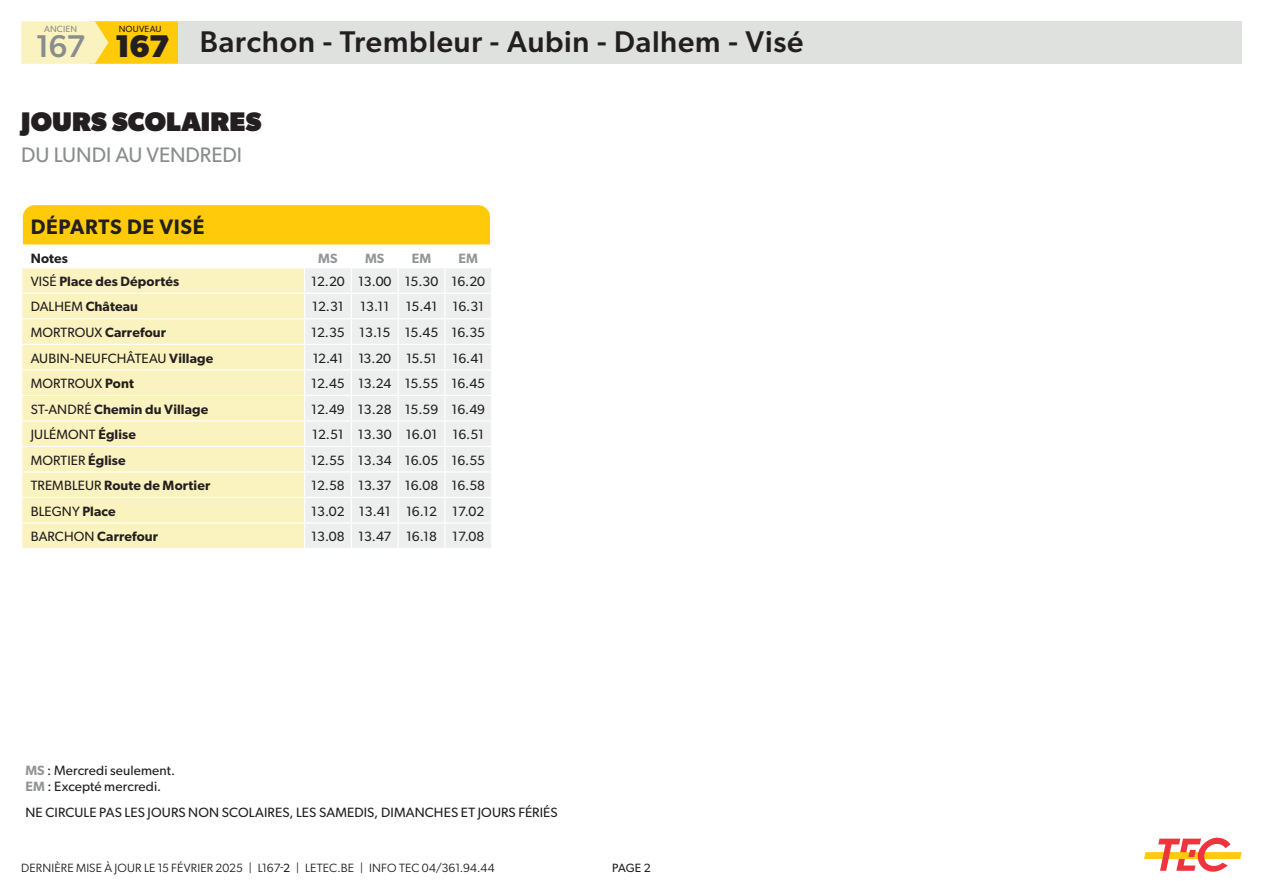
<style>
.page{position:relative;width:1263px;height:893px;background:#fff}
.page>*{position:absolute;margin:0;border:0;box-sizing:border-box;transform-origin:0 0}
.t1{font:500 31.5px "Gibson";color:#8a8d8e}
.t2{font:500 30px "Gibson";letter-spacing:.025em;color:#231f20}
.t3{font:800 27px "Gibson";letter-spacing:.005em;color:#231f20}
.t4{font:21px "Gibson";color:#8a8d8e}
.t5{font:600 21px "Gibson";letter-spacing:.03em;color:#231f20}
.t6{font:13.5px "Gibson";letter-spacing:.005em;color:#231f20}
.t7{font:600 13.5px "Gibson";letter-spacing:.01em;color:#231f20}
.t8{font:600 13.5px "Gibson";letter-spacing:.005em;color:#939598}
.t9{font:12px "Gibson";letter-spacing:.01em;color:#231f20}
.t10{font:12px "Gibson";color:#231f20}
.t11{font:9px "Gibson";letter-spacing:.025em;color:#231f20}
.t12{font:9px "Gibson";letter-spacing:.025em;color:#8a8d8e}
.s1{font-weight:700;font-size:31.5px}
.s2{font-weight:400}
.s3{font-weight:600}
.s4{font-weight:600;color:#939598}
.s5{font-style:inherit}
</style>
<div class="page">
<div style="left:89px;top:21px;width:90px;height:43px;background:#feca0a"></div>
<svg style="left:21px;top:21px;width:87px;height:43px;background:#fbf0b2"></svg>
<svg style="left:1144px;top:837px;width:98px;height:35px"></svg>
<div style="left:179px;top:21px;width:1063px;height:43px;background:#dfe1df"></div>
<svg style="left:22px;top:205px;width:469px;height:343px;background:#f7eebf"></svg>
<p class="t12" style="left:44px;top:24px;width:35px">ANCIEN</p>
<p class="t11" style="left:119px;top:24px;width:44px">NOUVEAU</p>
<h2 class="t2" style="left:115px;top:23px;width:690px"><span class="s1">167</span> Barchon - Trembleur - Aubin - Dalhem - Visé</h2>
<h1 class="t1" style="left:36px;top:27px;width:52px">167</h1>
<p class="t3" style="left:21px;top:105px;width:242px">JOURS SCOLAIRES</p>
<p class="t4" style="left:21px;top:142px;width:222px">DU LUNDI AU VENDREDI</p>
<p class="t5" style="left:31px;top:214px;width:175px">DÉPARTS DE VISÉ</p>
<p class="t7" style="left:31px;top:250px;width:39px">Notes</p>
<p class="t8" style="left:318px;top:250px;width:21px">MS</p>
<p class="t8" style="left:365px;top:250px;width:21px">MS</p>
<p class="t8" style="left:412px;top:250px;width:21px">EM</p>
<p class="t8" style="left:458px;top:250px;width:21px">EM</p>
<p class="t7" style="left:31px;top:273px;width:150px"><span class="s2">VISÉ</span> Place des Déportés</p>
<p class="t6" style="left:311px;top:273px;width:35px">12.20</p>
<p class="t6" style="left:358px;top:273px;width:35px">13.00</p>
<p class="t6" style="left:405px;top:273px;width:35px">15.30</p>
<p class="t6" style="left:451px;top:273px;width:35px">16.20</p>
<p class="t7" style="left:31px;top:299px;width:109px"><span class="s2">DALHEM</span> Château</p>
<p class="t6" style="left:312px;top:299px;width:33px">12.31</p>
<p class="t6" style="left:360px;top:299px;width:30px">13.11</p>
<p class="t6" style="left:406px;top:299px;width:33px">15.41</p>
<p class="t6" style="left:452px;top:299px;width:33px">16.31</p>
<p class="t7" style="left:31px;top:324px;width:137px"><span class="s2">MORTROUX</span> Carrefour</p>
<p class="t6" style="left:311px;top:324px;width:35px">12.35</p>
<p class="t6" style="left:359px;top:324px;width:32px">13.15</p>
<p class="t6" style="left:405px;top:324px;width:35px">15.45</p>
<p class="t6" style="left:451px;top:324px;width:35px">16.35</p>
<p class="t6" style="left:31px;top:350px;width:184px">AUBIN-NEUFCHÂTEAU <span class="s3">Village</span></p>
<p class="t6" style="left:313px;top:350px;width:32px">12.41</p>
<p class="t6" style="left:358px;top:350px;width:34px">13.20</p>
<p class="t6" style="left:406px;top:350px;width:32px">15.51</p>
<p class="t6" style="left:452px;top:350px;width:33px">16.41</p>
<p class="t6" style="left:31px;top:375px;width:105px">MORTROUX <span class="s3">Pont</span></p>
<p class="t6" style="left:311px;top:375px;width:35px">12.45</p>
<p class="t6" style="left:358px;top:375px;width:35px">13.24</p>
<p class="t6" style="left:405px;top:375px;width:35px">15.55</p>
<p class="t6" style="left:451px;top:375px;width:35px">16.45</p>
<p class="t7" style="left:31px;top:401px;width:179px"><span class="s2">ST-ANDRÉ</span> Chemin du Village</p>
<p class="t6" style="left:311px;top:401px;width:35px">12.49</p>
<p class="t6" style="left:358px;top:401px;width:35px">13.28</p>
<p class="t6" style="left:405px;top:401px;width:35px">15.59</p>
<p class="t6" style="left:451px;top:401px;width:35px">16.49</p>
<p class="t6" style="left:31px;top:426px;width:107px">JULÉMONT <span class="s3">Église</span></p>
<p class="t6" style="left:312px;top:426px;width:33px">12.51</p>
<p class="t6" style="left:358px;top:426px;width:35px">13.30</p>
<p class="t6" style="left:406px;top:426px;width:33px">16.01</p>
<p class="t6" style="left:452px;top:426px;width:33px">16.51</p>
<p class="t6" style="left:31px;top:452px;width:96px">MORTIER <span class="s3">Église</span></p>
<p class="t6" style="left:311px;top:452px;width:35px">12.55</p>
<p class="t6" style="left:358px;top:452px;width:35px">13.34</p>
<p class="t6" style="left:405px;top:452px;width:35px">16.05</p>
<p class="t6" style="left:451px;top:452px;width:35px">16.55</p>
<p class="t7" style="left:31px;top:477px;width:181px"><span class="s2">TREMBLEUR</span> Route de Mortier</p>
<p class="t6" style="left:311px;top:477px;width:35px">12.58</p>
<p class="t6" style="left:358px;top:477px;width:35px">13.37</p>
<p class="t6" style="left:405px;top:477px;width:35px">16.08</p>
<p class="t6" style="left:451px;top:477px;width:35px">16.58</p>
<p class="t6" style="left:31px;top:503px;width:87px">BLEGNY <span class="s3">Place</span></p>
<p class="t6" style="left:311px;top:503px;width:35px">13.02</p>
<p class="t6" style="left:359px;top:503px;width:33px">13.41</p>
<p class="t6" style="left:406px;top:503px;width:32px">16.12</p>
<p class="t6" style="left:452px;top:503px;width:34px">17.02</p>
<p class="t7" style="left:31px;top:528px;width:129px"><span class="s2">BARCHON</span> Carrefour</p>
<p class="t6" style="left:311px;top:528px;width:35px">13.08</p>
<p class="t6" style="left:358px;top:528px;width:35px">13.47</p>
<p class="t6" style="left:406px;top:528px;width:32px">16.18</p>
<p class="t6" style="left:452px;top:528px;width:34px">17.08</p>
<p class="t6" style="left:26px;top:762px;width:151px"><span class="s4">MS</span> : Mercredi seulement.</p>
<p class="t6" style="left:26px;top:778px;width:137px"><span class="s4">EM</span> : Excepté mercredi.</p>
<p class="t6" style="left:26px;top:804px;width:534px">NE CIRCULE PAS LES JOURS NON SCOLAIRES, LES SAMEDIS, DIMANCHES ET JOURS FÉRIÉS</p>
<p class="t9" style="left:21px;top:859px;width:475px">DERNIÈRE MISE À JOUR LE 15 FÉVRIER 2025 | L167-<span class="s5">2</span> | LETEC.BE | INFO TEC 04/361.94.44</p>
<p class="t10" style="left:612px;top:860px;width:40px">PAGE 2</p>
</div>
